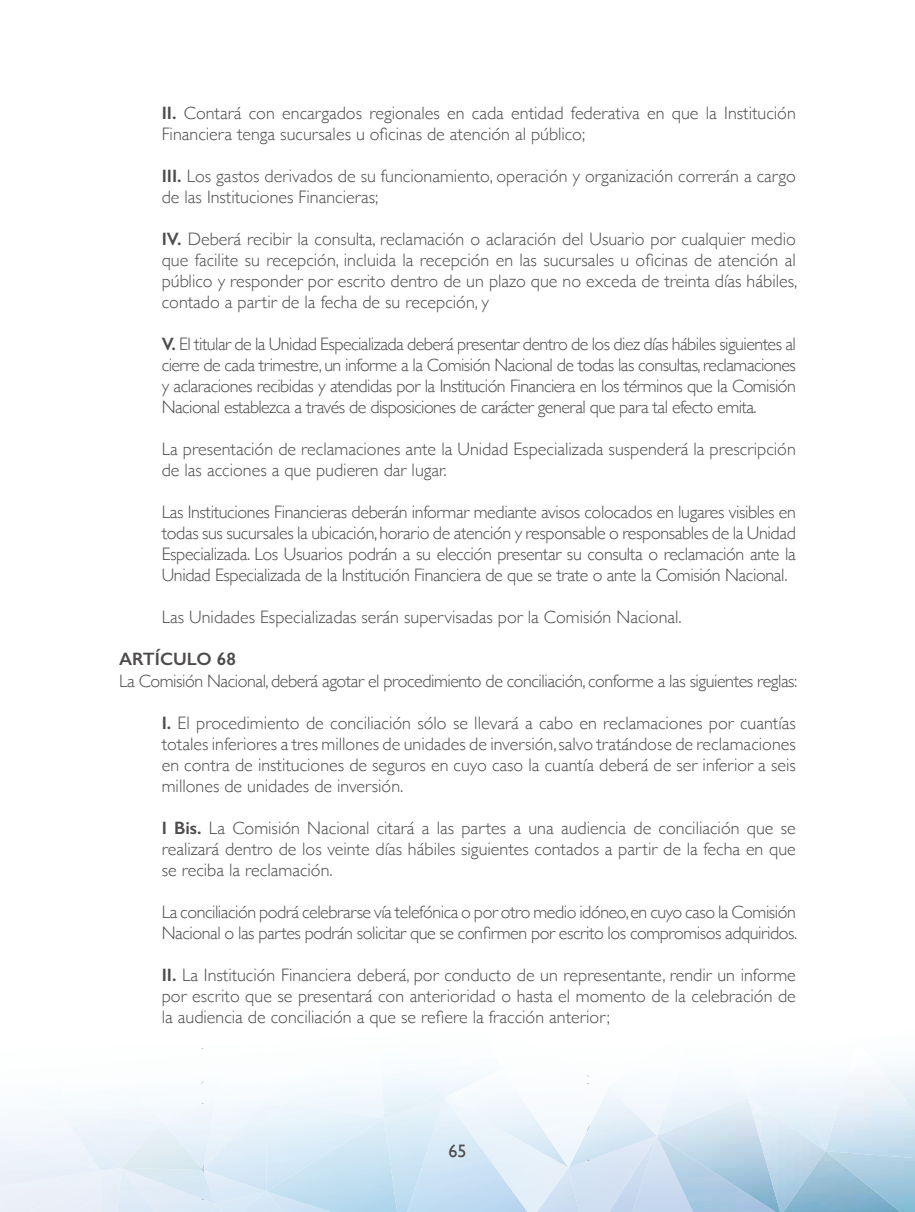
<style>
.page{position:relative;width:915px;height:1212px;background:#fff}
.page>*{position:absolute;margin:0;border:0;box-sizing:border-box;transform-origin:0 0}
.t1{font:300 18px/21px "Gill Sans";color:#4e4b4c;text-align:justify}
.t2{font:300 18px/21px "Gill Sans";letter-spacing:-.025em;color:#4e4b4c}
.t3{font:600 18px "Gill Sans";color:#4e4b4c}
.t4{font:18px "Gill Sans";color:#4e4b4c}
.s1{font-weight:600}
</style>
<div class="page">
<img style="left:230px;top:1191px;width:36px;height:21px">
<img style="left:266px;top:1118px;width:118px;height:94px">
<img style="left:384px;top:1118px;width:19px;height:94px">
<img style="left:501px;top:1069px;width:107px;height:67px">
<img style="left:656px;top:1136px;width:91px;height:76px">
<img style="left:656px;top:1082px;width:91px;height:54px">
<img style="left:698px;top:1081px;width:49px;height:16px">
<img style="left:747px;top:1151px;width:33px;height:61px">
<img style="left:747px;top:1081px;width:25px;height:70px">
<img style="left:772px;top:1051px;width:85px;height:100px">
<img style="left:203px;top:1121px;width:12px;height:49px">
<img style="left:215px;top:1081px;width:17px;height:19px">
<img style="left:568px;top:1136px;width:88px;height:76px">
<img style="left:163px;top:1168px;width:51px;height:36px">
<img style="left:100px;top:1115px;width:62px;height:53px">
<img style="left:780px;top:1151px;width:45px;height:61px">
<img style="left:825px;top:1151px;width:89px;height:61px">
<img style="left:0;top:1108px;width:25px;height:17px">
<img style="left:910px;top:1041px;width:4px;height:13px">
<div style="left:116px;top:1168px;width:47px;height:44px;background:#e1ecf7"></div>
<div style="left:11px;top:1171px;width:92px;height:41px;background:#eaeff8"></div>
<img style="left:568px;top:1168px;width:13px;height:44px">
<img style="left:403px;top:1098px;width:41px;height:114px">
<img style="left:444px;top:1098px;width:124px;height:114px">
<p class="t1" style="left:162px;top:102px;width:635px"><span class="s1">II.</span> Contará con encargados regionales en cada entidad federativa en que la Institución<br>Financiera tenga sucursales u oficinas de atención al público;</p>
<p class="t1" style="left:162px;top:165px;width:635px"><span class="s1">III.</span> Los gastos derivados de su funcionamiento, operación y organización correrán a cargo de las Instituciones Financieras;</p>
<p class="t1" style="left:162px;top:228px;width:637px"><span class="s1">IV.</span> Deberá recibir la consulta, reclamación o aclaración del Usuario por cualquier medio que facilite su recepción, incluida la recepción en las sucursales u oficinas de atención al público y responder por escrito dentro de un plazo que no exceda de treinta días hábiles, contado a partir de la fecha de su recepción, y</p>
<p class="t1" style="left:162px;top:333px;width:635px"><span class="s1">V.</span> El titular de la Unidad Especializada deberá presentar dentro de los diez días hábiles siguientes al cierre de cada trimestre, un informe a la Comisión Nacional de todas las consultas, reclamaciones y aclaraciones recibidas y atendidas por la Institución Financiera en los términos que la Comisión Nacional establezca a través de disposiciones de carácter general que para tal efecto emita.</p>
<p class="t1" style="left:162px;top:438px;width:635px">La presentación de reclamaciones ante la Unidad Especializada suspenderá la prescripción de las acciones a que pudieren dar lugar.</p>
<p class="t1" style="left:162px;top:501px;width:635px">Las Instituciones Financieras deberán informar mediante avisos colocados en lugares visibles en todas sus sucursales la ubicación, horario de atención y responsable o responsables de la Unidad Especializada. Los Usuarios podrán a su elección presentar su consulta o reclamación ante la Unidad Especializada de la Institución Financiera de que se trate o ante la Comisión Nacional.</p>
<p class="t1" style="left:162px;top:606px;width:521px">Las Unidades Especializadas serán supervisadas por la Comisión Nacional.</p>
<p class="t3" style="left:119px;top:648px;width:118px">ARTÍCULO 68</p>
<p class="t2" style="left:119px;top:669px;width:679px">La Comisión Nacional, deberá agotar el procedimiento de conciliación, conforme a las siguientes reglas:</p>
<p class="t1" style="left:162px;top:711px;width:635px"><span class="s1">I.</span> El procedimiento de conciliación sólo se llevará a cabo en reclamaciones por cuantías totales inferiores a tres millones de unidades de inversión, salvo tratándose de reclamaciones en contra de instituciones de seguros en cuyo caso la cuantía deberá de ser inferior a seis millones de unidades de inversión.</p>
<p class="t1" style="left:162px;top:816px;width:635px"><span class="s1">I Bis.</span> La Comisión Nacional citará a las partes a una audiencia de conciliación que se realizará dentro de los veinte días hábiles siguientes contados a partir de la fecha en que se reciba la reclamación.</p>
<p class="t2" style="left:162px;top:900px;width:637px">La conciliación podrá celebrarse vía telefónica o por otro medio idóneo, en cuyo caso la Comisión<br>Nacional o las partes podrán solicitar que se confirmen por escrito los compromisos adquiridos.</p>
<p class="t1" style="left:162px;top:963px;width:635px"><span class="s1">II.</span> La Institución Financiera deberá, por conducto de un representante, rendir un informe por escrito que se presentará con anterioridad o hasta el momento de la celebración de la audiencia de conciliación a que se refiere la fracción anterior;</p>
<p class="t4" style="left:448px;top:1140px;width:19px">65</p>
</div>
